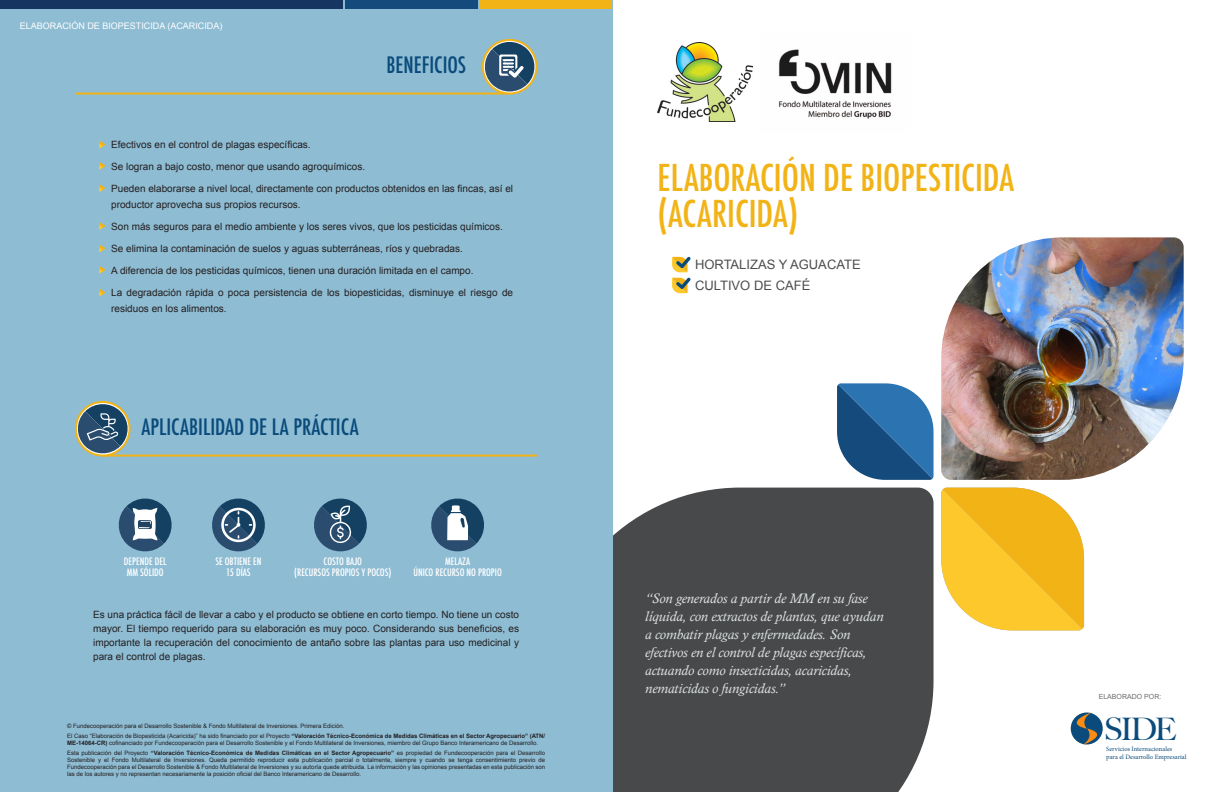
<style>
.page{position:relative;width:1224px;height:792px;background:#fff}
.page>*{position:absolute;margin:0;border:0;box-sizing:border-box;transform-origin:0 0}
.t1{font:500 condensed 36px/36px "Futura";color:#f2b316}
.t2{font:500 31px "Big Caslon";color:#0a4b7b}
.t3{font:500 condensed 22px "Futura";color:#0a4b7b}
.t4{font:italic 14px/18px "Calisto";color:#dee2e3}
.t5{font:13px/20.9px "Arial";color:#4d4d4d}
.t6{font:10px/14px "Arial";color:#231f20}
.t7{font:500 condensed 10px/11px "Futura";color:#fff;text-align:center}
.t8{font:9px "Arial";color:#fff}
.t9{font:7px "Arial";color:#6b6b6e}
.t10{font:6.6px/8px "Minion Pro";color:#0a4b7b}
.t11{font:6px/10px "Arial";color:#231f20}
.s1{font-weight:700}
</style>
<div class="page">
<div style="left:612px;top:488px;width:322px;height:304px;background:#48494b"></div>
<svg style="left:941px;top:488px;width:143px;height:142px;background:#f7c439"></svg>
<svg style="left:837px;top:383px;width:97px;height:97px;background:#3a72a3"></svg>
<div style="left:0;top:0;width:612px;height:792px;background:#8ebcd3"></div>
<svg style="left:1070px;top:712px;width:33px;height:33px"></svg>
<img style="left:941px;top:237px;width:243px;height:243px">
<div style="left:0;top:0;width:343px;height:8px;background:#163561"></div>
<div style="left:345px;top:0;width:132px;height:8px;background:#144a7c"></div>
<div style="left:479px;top:0;width:133px;height:8px;background:#f2b316"></div>
<svg style="left:672px;top:278px;width:19px;height:15px"></svg>
<svg style="left:672px;top:257px;width:19px;height:15px"></svg>
<svg style="left:212px;top:498px;width:53px;height:54px"></svg>
<svg style="left:118px;top:498px;width:54px;height:54px"></svg>
<svg style="left:314px;top:498px;width:53px;height:54px"></svg>
<svg style="left:431px;top:498px;width:53px;height:54px"></svg>
<img style="left:778px;top:49px;width:114px;height:70px">
<img style="left:658px;top:43px;width:94px;height:79px">
<svg style="left:99px;top:141px;width:7px;height:7px"></svg>
<svg style="left:99px;top:162px;width:7px;height:8px"></svg>
<svg style="left:99px;top:184px;width:7px;height:8px"></svg>
<svg style="left:99px;top:222px;width:7px;height:8px"></svg>
<svg style="left:99px;top:244px;width:7px;height:8px"></svg>
<svg style="left:99px;top:266px;width:7px;height:8px"></svg>
<svg style="left:99px;top:289px;width:7px;height:7px"></svg>
<hr style="left:76px;top:93px;width:433px;height:2px;background:#f2b316">
<svg style="left:482px;top:39px;width:55px;height:55px"></svg>
<hr style="left:103px;top:455px;width:433px;height:2px;background:#f2b316">
<svg style="left:75px;top:402px;width:55px;height:54px"></svg>
<h3 class="t8" style="left:20px;top:20px;width:204px">ELABORACIÓN DE BIOPESTICIDA (ACARICIDA)</h3>
<h3 class="t3" style="left:386px;top:51px;width:81px">BENEFICIOS</h3>
<h3 class="t6" style="left:111px;top:137px;width:201px">Efectivos en el control de plagas específicas.</h3>
<h3 class="t6" style="left:111px;top:159px;width:256px">Se logran a bajo costo, menor que usando agroquímicos.</h3>
<h3 class="t6" style="left:111px;top:180px;width:403px;line-height:16px">Pueden elaborarse a nivel local, directamente con productos obtenidos en las fincas, así el productor aprovecha sus propios recursos.</h3>
<h3 class="t6" style="left:111px;top:219px;width:393px">Son más seguros para el medio ambiente y los seres vivos, que los pesticidas químicos.</h3>
<h3 class="t6" style="left:111px;top:241px;width:353px">Se elimina la contaminación de suelos y aguas subterráneas, ríos y quebradas.</h3>
<h3 class="t6" style="left:111px;top:263px;width:364px">A diferencia de los pesticidas químicos, tienen una duración limitada en el campo.</h3>
<h3 class="t6" style="left:111px;top:284px;width:403px;line-height:16px">La degradación rápida o poca persistencia de los biopesticidas, disminuye el riesgo de residuos en los alimentos.</h3>
<h3 class="t3" style="left:142px;top:413px;width:219px">APLICABILIDAD DE LA PRÁCTICA</h3>
<h3 class="t7" style="left:124px;top:556px;width:44px;text-align:left">DEPENDE DEL<br>MM SÓLIDO</h3>
<h3 class="t7" style="left:294px;top:556px;width:99px">COSTO BAJO<br>(RECURSOS PROPIOS Y POCOS)</h3>
<h3 class="t7" style="left:413px;top:556px;width:90px">MELAZA<br>ÚNICO RECURSO NO PROPIO</h3>
<h3 class="t7" style="left:215px;top:556px;width:48px">SE OBTIENE EN<br>15 DÍAS</h3>
<p class="t6" style="left:93px;top:608px;width:427px;text-align:justify">Es una práctica fácil de llevar a cabo y el producto se obtiene en corto tiempo. No tiene un costo mayor. El tiempo requerido para su elaboración es muy poco. Considerando sus beneficios, es importante la recuperación del conocimiento de antaño sobre las plantas para uso medicinal y para el control de plagas.</p>
<p class="t11" style="left:67px;top:721px;width:480px">© Fundecooperación para el Desarrollo Sostenible &amp; Fondo Multilateral de Inversiones. Primera Edición.<br>El Caso “Elaboración de Biopesticida (Acaricida)” ha sido financiado por el Proyecto <span class="s1">“Valoración Técnico-Económica de Medidas Climáticas en el Sector Agropecuario” (ATN/</span></p>
<p class="t11" style="left:67px;top:738px;width:480px"><span class="s1">ME-14064-CR)</span> cofinanciado por Fundecooperación para el Desarrollo Sostenible y el Fondo Multilateral de Inversiones, miembro del Grupo Banco Interamericano de Desarrollo.<br>Esta publicación del Proyecto <span class="s1">“Valoración Técnico-Económica de Medidas Climáticas en el Sector Agropecuario”</span> es propiedad de Fundecooperación para el Desarrollo</p>
<p class="t11" style="left:67px;top:756px;width:480px;line-height:7px;text-align:justify">Sostenible y el Fondo Multilateral de Inversiones. Queda permitido reproducir esta publicación parcial o totalmente, siempre y cuando se tenga consentimiento previo de Fundecooperación para el Desarrollo Sostenible &amp; Fondo Multilateral de Inversiones y su autoría quede atribuida. La información y las opiniones presentadas en esta publicación son las de los autores y no representan necesariamente la posición oficial del Banco Interamericano de Desarrollo.</p>
<h1 class="t1" style="left:658px;top:159px;width:358px">ELABORACIÓN DE BIOPESTICIDA (ACARICIDA)</h1>
<h3 class="t5" style="left:695px;top:254px;width:167px">HORTALIZAS Y AGUACATE<br>CULTIVO DE CAFÉ</h3>
<p class="t4" style="left:645px;top:590px;width:240px">“Son generados a partir de MM en su fase líquida, con extractos de plantas, que ayudan a combatir plagas y enfermedades. Son efectivos en el control de plagas específicas, actuando como insecticidas, acaricidas, nematicidas o fungicidas.”</p>
<p class="t9" style="left:1099px;top:692px;width:64px">ELABORADO POR:</p>
<h2 class="t2" style="left:1104px;top:704px;width:74px">SIDE</h2>
<p class="t10" style="left:1106px;top:745px;width:82px">Servicios Internacionales<br>para el Desarrollo Empresarial</p>
</div>
